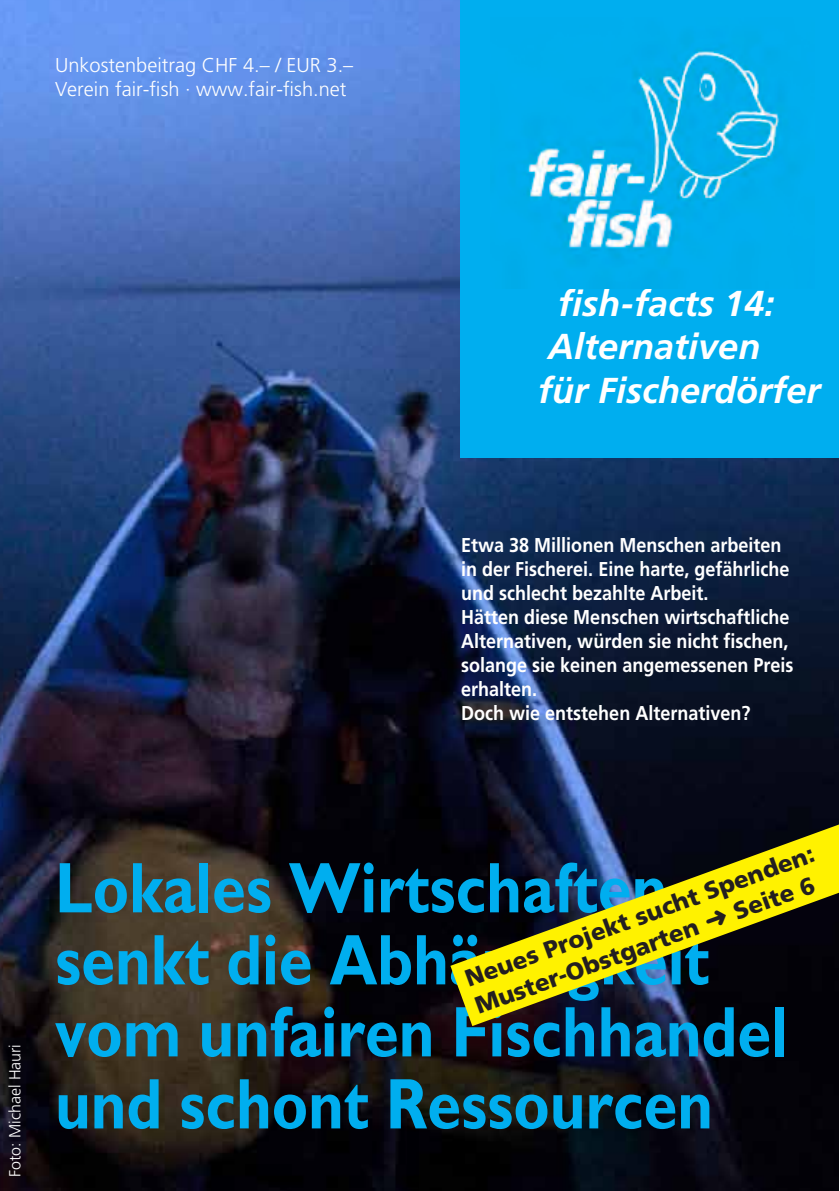
<style>
.page{position:relative;width:840px;height:1191px;background:#fff}
.page>*{position:absolute;margin:0;border:0;box-sizing:border-box;transform-origin:0 0}
.t1{font:700 72px/72px "Gill Sans";color:#00aeef;scale:.85 1}
.t2{font:italic 700 36px/43.2px "Frutiger";color:#fff}
.t3{font:900 24px/28.8px "Frutiger";color:#231f20}
.t4{font:700 20px/24px "Frutiger";color:#fff;scale:.9 1}
.t5{font:300 20px/24px "Frutiger";color:#fff}
.t6{font:300 16px "Frutiger";color:#fff}
</style>
<div class="page">
<img style="left:0;top:1px;width:838px;height:1190px">
<div style="left:460px;top:1px;width:378px;height:456px;background:#00aeef"></div>
<svg style="left:450px;top:824px;width:388px;height:202px"></svg>
<img style="left:524px;top:45px;width:271px;height:217px">
<svg style="left:703px;top:907px;width:25px;height:22px"></svg>
<p class="t5" style="left:55px;top:53px;width:299px">Unkostenbeitrag CHF 4.– / EUR 3.–<br>Verein fair-fish · www.fair-fish.net</p>
<h2 class="t2" style="left:537px;top:282px;width:284px;text-indent:20px">fish-facts 14:<br>Alternativen<br>für Fischerdörfer</h2>
<p class="t4" style="left:461px;top:533px;width:370px">Etwa 38 Millionen Menschen arbeiten in der Fischerei. Eine harte, gefährliche und schlecht bezahlte Arbeit.<br>Hätten diese Menschen wirtschaftliche Alternativen, würden sie nicht fischen, solange sie keinen angemessenen Preis erhalten.<br>Doch wie entstehen Alternativen?</p>
<p class="t6" style="left:6px;top:1177px;width:135px;rotate:-90deg">Foto: Michael Hauri</p>
<p class="t3" style="left:461px;top:965px;width:371px;rotate:-20deg">Neues Projekt sucht Spenden:<br>Muster-Obstgarten</p>
<h1 class="t1" style="left:55px;top:851px;width:863px">Lokales Wirtschaften senkt die Abhängigkeit vom unfairen Fischhandel und schont Ressourcen</h1>
<p class="t3" style="left:728px;top:898px;width:86px;rotate:-20deg">Seite 6</p>
</div>
